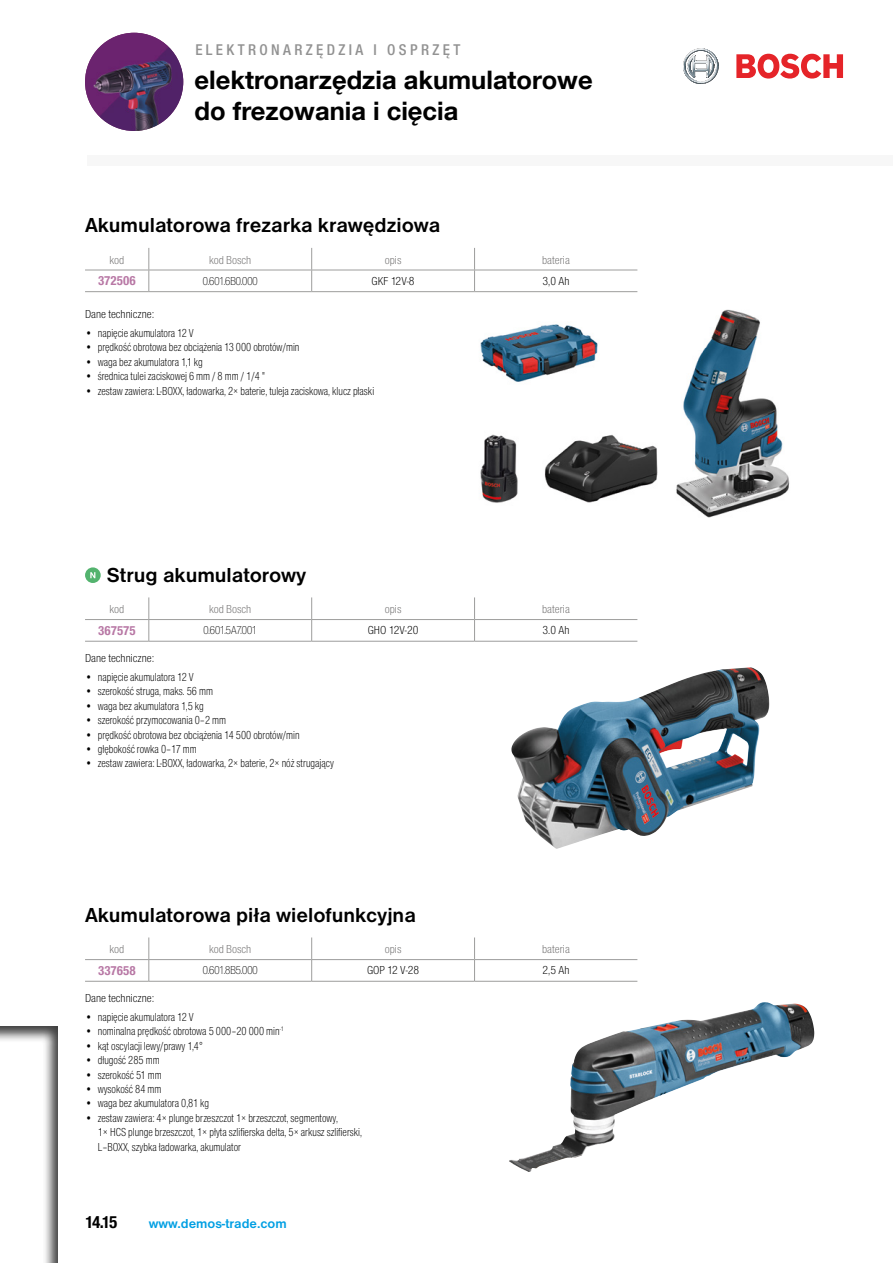
<style>
.page{position:relative;width:893px;height:1263px;background:#fff}
.page>*{position:absolute;margin:0;border:0;box-sizing:border-box;transform-origin:0 0}
.t1{font:700 25.5px/30.6px "Helvetica Neue LT Com";color:#000}
.t2{font:700 21px "Nimbus Sans DOT";color:#000}
.t3{font:18px "Nimbus Sans Novus DOT Bol Con";color:#000}
.t4{font:500 condensed 15px "Helvetica Neue LT Com";letter-spacing:.225em;color:#929292}
.t5{font:700 13.5px "Nimbus Sans DOT";color:#009fe3}
.t6{font:13.5px "Nimbus Sans Novus DOT Bol Con";color:#b878a5}
.t7{font:12px/14.4px "Nimbus Sans DOT Ligh Cond";color:#000;scale:.9 1}
.t8{font:12px "Nimbus Sans DOT Ligh Cond";color:#000}
.t9{font:12px "Nimbus Sans DOT Ligh Cond";color:#706f6f}
.t10{font:12px "Nimbus Sans Novus DOT Lig Con";color:#000}
</style>
<div class="page">
<img style="left:85px;top:33px;width:98px;height:98px;border-radius:49px">
<svg style="left:683px;top:48px;width:36px;height:36px"></svg>
<svg style="left:736px;top:54px;width:107px;height:25px"></svg>
<div style="left:87px;top:155px;width:806px;height:11px;background:#f7f7f7"></div>
<hr style="left:85px;top:270px;width:64px;height:1px;background:#9d9d9c">
<hr style="left:149px;top:270px;width:163px;height:1px;background:#9d9d9c">
<svg style="left:149px;top:248px;width:1px;height:43px"></svg>
<hr style="left:312px;top:270px;width:163px;height:1px;background:#9d9d9c">
<svg style="left:311px;top:248px;width:1px;height:43px"></svg>
<hr style="left:475px;top:270px;width:162px;height:1px;background:#9d9d9c">
<svg style="left:474px;top:248px;width:1px;height:43px"></svg>
<hr style="left:85px;top:291px;width:64px;height:1px;background:#9d9d9c">
<hr style="left:149px;top:291px;width:163px;height:1px;background:#9d9d9c">
<hr style="left:312px;top:291px;width:163px;height:1px;background:#9d9d9c">
<hr style="left:475px;top:291px;width:162px;height:1px;background:#9d9d9c">
<hr style="left:85px;top:619px;width:64px;height:1px;background:#9d9d9c">
<hr style="left:149px;top:619px;width:163px;height:1px;background:#9d9d9c">
<svg style="left:149px;top:597px;width:1px;height:44px"></svg>
<hr style="left:312px;top:619px;width:163px;height:1px;background:#9d9d9c">
<svg style="left:311px;top:597px;width:1px;height:44px"></svg>
<hr style="left:475px;top:619px;width:162px;height:1px;background:#9d9d9c">
<svg style="left:474px;top:597px;width:1px;height:44px"></svg>
<hr style="left:85px;top:641px;width:64px;height:1px;background:#9d9d9c">
<hr style="left:149px;top:641px;width:163px;height:1px;background:#9d9d9c">
<hr style="left:312px;top:641px;width:163px;height:1px;background:#9d9d9c">
<hr style="left:475px;top:641px;width:162px;height:1px;background:#9d9d9c">
<img style="left:480px;top:309px;width:310px;height:209px">
<img style="left:511px;top:667px;width:239px;height:182px">
<hr style="left:85px;top:959px;width:64px;height:1px;background:#9d9d9c">
<hr style="left:149px;top:959px;width:163px;height:1px;background:#9d9d9c">
<svg style="left:149px;top:937px;width:1px;height:44px"></svg>
<hr style="left:312px;top:959px;width:163px;height:1px;background:#9d9d9c">
<svg style="left:311px;top:937px;width:1px;height:44px"></svg>
<hr style="left:475px;top:959px;width:162px;height:1px;background:#9d9d9c">
<svg style="left:474px;top:937px;width:1px;height:44px"></svg>
<hr style="left:85px;top:981px;width:64px;height:1px;background:#9d9d9c">
<hr style="left:149px;top:981px;width:163px;height:1px;background:#9d9d9c">
<hr style="left:312px;top:981px;width:163px;height:1px;background:#9d9d9c">
<hr style="left:475px;top:981px;width:162px;height:1px;background:#9d9d9c">
<img style="left:509px;top:1002px;width:253px;height:170px">
<svg style="left:85px;top:567px;width:16px;height:16px"></svg>
<svg style="left:90px;top:572px;width:5px;height:6px"></svg>
<div style="left:0;top:1015px;width:71px;height:248px;background:#000;opacity:.75"></div>
<p class="t4" style="left:195px;top:41px;width:266px">ELEKTRONARZĘDZIA I OSPRZĘT</p>
<h1 class="t1" style="left:195px;top:64px;width:399px">elektronarzędzia akumulatorowe do frezowania i cięcia</h1>
<h2 class="t2" style="left:85px;top:213px;width:357px">Akumulatorowa frezarka krawędziowa</h2>
<p class="t9" style="left:109px;top:253px;width:16px">kod</p>
<p class="t9" style="left:209px;top:253px;width:44px">kod Bosch</p>
<p class="t9" style="left:385px;top:253px;width:18px">opis</p>
<p class="t9" style="left:542px;top:253px;width:29px">bateria</p>
<p class="t6" style="left:98px;top:273px;width:39px">372506</p>
<p class="t10" style="left:203px;top:274px;width:57px">0.601.6B0.000</p>
<p class="t8" style="left:372px;top:274px;width:45px">GKF 12V-8</p>
<p class="t8" style="left:543px;top:274px;width:28px">3,0 Ah</p>
<p class="t8" style="left:85px;top:308px;width:71px">Dane techniczne:</p>
<p class="t7" style="left:85px;top:326px;width:122px">• napięcie akumulatora 12 V</p>
<p class="t7" style="left:85px;top:340px;width:240px">• prędkość obrotowa bez obciążenia 13 000 obrotów/min</p>
<p class="t7" style="left:85px;top:355px;width:132px">• waga bez akumulatora 1,1 kg</p>
<p class="t7" style="left:85px;top:369px;width:201px">• średnica tulei zaciskowej 6 mm / 8 mm / 1/4 "</p>
<p class="t7" style="left:85px;top:384px;width:323px">• zestaw zawiera: L-BOXX, ładowarka, 2× baterie, tuleja zaciskowa, klucz płaski</p>
<h2 class="t2" style="left:107px;top:563px;width:201px">Strug akumulatorowy</h2>
<p class="t9" style="left:109px;top:602px;width:16px">kod</p>
<p class="t9" style="left:209px;top:602px;width:44px">kod Bosch</p>
<p class="t9" style="left:385px;top:602px;width:18px">opis</p>
<p class="t9" style="left:542px;top:602px;width:29px">bateria</p>
<p class="t6" style="left:98px;top:622px;width:39px">367575</p>
<p class="t10" style="left:203px;top:624px;width:55px">0.601.5A7.001</p>
<p class="t8" style="left:368px;top:623px;width:52px">GHO 12V-20</p>
<p class="t8" style="left:543px;top:623px;width:28px">3.0 Ah</p>
<p class="t8" style="left:85px;top:652px;width:71px">Dane techniczne:</p>
<p class="t7" style="left:85px;top:670px;width:122px">• napięcie akumulatora 12 V</p>
<p class="t7" style="left:85px;top:684px;width:144px">• szerokość struga, maks. 56 mm</p>
<p class="t7" style="left:85px;top:699px;width:133px">• waga bez akumulatora 1,5 kg</p>
<p class="t7" style="left:85px;top:713px;width:158px">• szerokość przymocowania 0–2 mm</p>
<p class="t7" style="left:85px;top:727px;width:240px">• prędkość obrotowa bez obciążenia 14 500 obrotów/min</p>
<p class="t7" style="left:85px;top:742px;width:126px">• głębokość rowka 0–17 mm</p>
<p class="t7" style="left:85px;top:756px;width:278px">• zestaw zawiera: L-BOXX, ładowarka, 2× baterie, 2× nóż strugający</p>
<h2 class="t2" style="left:85px;top:903px;width:332px">Akumulatorowa piła wielofunkcyjna</h2>
<p class="t9" style="left:109px;top:942px;width:16px">kod</p>
<p class="t9" style="left:209px;top:942px;width:44px">kod Bosch</p>
<p class="t9" style="left:385px;top:942px;width:18px">opis</p>
<p class="t9" style="left:542px;top:942px;width:29px">bateria</p>
<p class="t6" style="left:98px;top:962px;width:39px">337658</p>
<p class="t10" style="left:203px;top:964px;width:57px">0.601.8B5.000</p>
<p class="t8" style="left:367px;top:963px;width:54px">GOP 12 V-28</p>
<p class="t8" style="left:543px;top:963px;width:28px">2,5 Ah</p>
<p class="t8" style="left:85px;top:992px;width:71px">Dane techniczne:</p>
<p class="t7" style="left:85px;top:1010px;width:122px">• napięcie akumulatora 12 V</p>
<p class="t7" style="left:85px;top:1024px;width:222px">• nominalna prędkość obrotowa 5 000–20 000 min<sup>-1</sup></p>
<p class="t7" style="left:85px;top:1039px;width:132px">• kąt oscylacji lewy/prawy 1,4°</p>
<p class="t7" style="left:85px;top:1053px;width:84px">• długość 285 mm</p>
<p class="t7" style="left:85px;top:1067px;width:87px">• szerokość 51 mm</p>
<p class="t7" style="left:85px;top:1082px;width:86px">• wysokość 84 mm</p>
<p class="t7" style="left:85px;top:1096px;width:139px">• waga bez akumulatora 0,81 kg</p>
<p class="t7" style="left:98px;top:1111px;width:295px;text-indent:-13px">• zestaw zawiera: 4× plunge brzeszczot 1× brzeszczot, segmentowy,<br>1× HCS plunge brzeszczot, 1× płyta szlifierska delta, 5× arkusz szlifierski,<br>L–BOXX, szybka ładowarka, akumulator</p>
<h3 class="t3" style="left:85px;top:1212px;width:34px">14.15</h3>
<p class="t5" style="left:149px;top:1216px;width:140px">www.demos‑trade.com</p>
</div>
